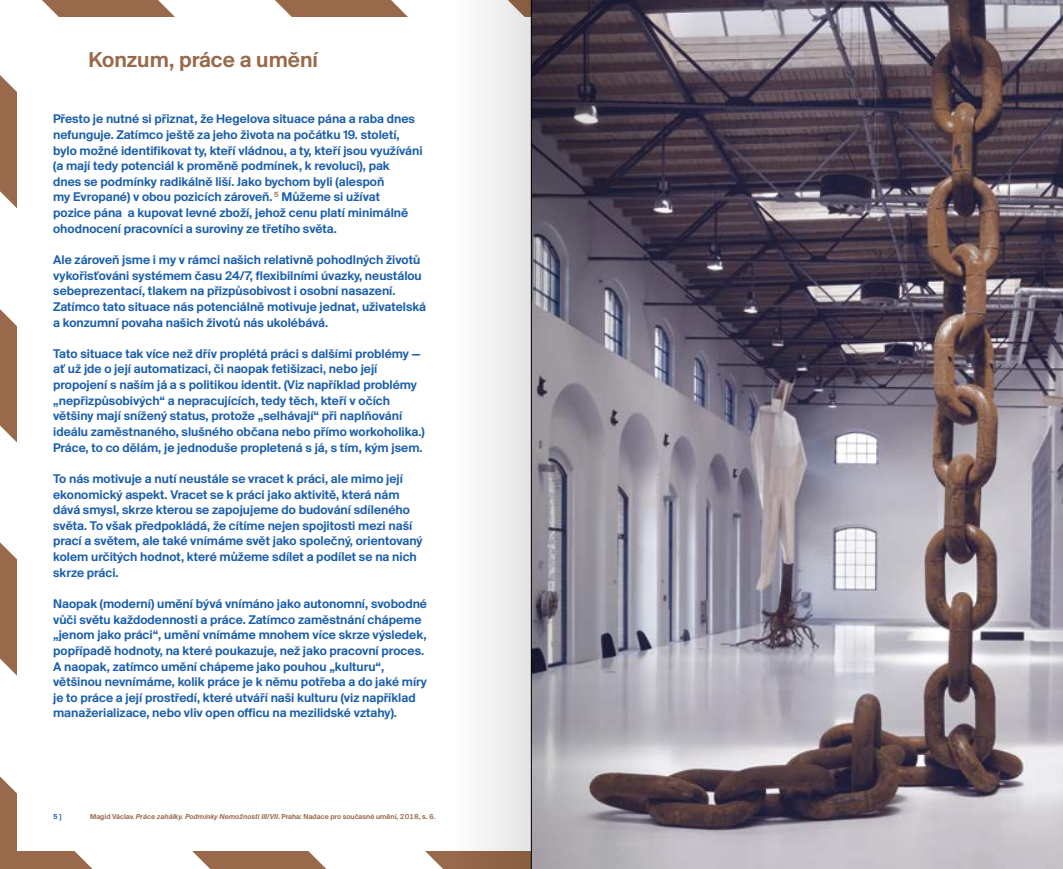
<style>
.page{position:relative;width:1063px;height:869px;background:#fff}
.page>*{position:absolute;margin:0;border:0;box-sizing:border-box;transform-origin:0 0}
.t1{font:22.5px "Suisse BP Intl Antique";color:#98694b}
.t2{font:13.12px/15.6px "Suisse BP Intl Antique";color:#1a5eab}
.t3{font:7.5px "Suisse BP Intl Antique";color:#98694b}
.t4{font:7.5px "Suisse BP Intl Antique";color:#1a5eab}
.s1{font-style:italic}
</style>
<div class="page">
<svg style="left:0;top:542px;width:326px;height:326px"></svg>
<svg style="left:0;top:776px;width:92px;height:92px;background:#a77f66"></svg>
<div style="left:18px;top:18px;width:1027px;height:832px;background:#fff"></div>
<img style="left:670px;top:0;width:393px;height:868px">
<svg style="left:532px;top:0;width:138px;height:868px;background:#7d7883"></svg>
<div style="left:452px;top:0;width:79px;height:868px;background:linear-gradient(to right,#fefdfd,#e1e0df)"></div>
<hr style="left:531px;top:0;width:1px;height:868px;background:#000">
<h1 class="t1" style="left:89px;top:46px;width:231px">Konzum, práce a umění</h1>
<p class="t2" style="left:53px;top:111px;width:371px">Přesto je nutné si přiznat, že Hegelova situace pána a raba dnes nefunguje. Zatímco ještě za jeho života na počátku 19. století, bylo možné identifikovat ty, kteří vládnou, a ty, kteří jsou využíváni (a mají tedy potenciál k proměně podmínek, k revoluci), pak<br>dnes se podmínky radikálně liší. Jako bychom byli (alespoň<br>my Evropané) v obou pozicích zároveň. <sup>5</sup> Můžeme si užívat<br>pozice pána a kupovat levné zboží, jehož cenu platí minimálně ohodnocení pracovníci a suroviny ze třetího světa.</p>
<p class="t2" style="left:53px;top:251px;width:374px">Ale zároveň jsme i my v rámci našich relativně pohodlných životů vykořisťováni systémem času 24/7, flexibilními úvazky, neustálou sebeprezentací, tlakem na přizpůsobivost i osobní nasazení.<br>Zatímco tato situace nás potenciálně motivuje jednat, uživatelská a konzumní povaha našich životů nás ukolébává.</p>
<p class="t2" style="left:53px;top:345px;width:373px">Tato situace tak více než dřív proplétá práci s dalšími problémy — ať už jde o její automatizaci, či naopak fetišizaci, nebo její propojení s naším já a s politikou identit. (Viz například problémy „nepřizpůsobivých“ a nepracujících, tedy těch, kteří v očích většiny mají snížený status, protože „selhávají“ při naplňování ideálu zaměstnaného, slušného občana nebo přímo workoholika.)<br>Práce, to co dělám, je jednoduše propletená s já, s tím, kým jsem.</p>
<p class="t2" style="left:53px;top:470px;width:371px">To nás motivuje a nutí neustále se vracet k práci, ale mimo její ekonomický aspekt. Vracet se k práci jako aktivitě, která nám dává smysl, skrze kterou se zapojujeme do budování sdíleného světa. To však předpokládá, že cítíme nejen spojitosti mezi naší prací a světem, ale také vnímáme svět jako společný, orientovaný kolem určitých hodnot, které můžeme sdílet a podílet se na nich skrze práci.</p>
<p class="t2" style="left:53px;top:595px;width:375px">Naopak (moderní) umění bývá vnímáno jako autonomní, svobodné vůči světu každodennosti a práce. Zatímco zaměstnání chápeme „jenom jako práci“, umění vnímáme mnohem více skrze výsledek, popřípadě hodnoty, na které poukazuje, než jako pracovní proces.<br>A naopak, zatímco umění chápeme jako pouhou „kulturu“, většinou nevnímáme, kolik práce je k němu potřeba a do jaké míry je to práce a její prostředí, které utváří naši kulturu (viz například manažerializace, nebo vliv open officu na mezilidské vztahy).</p>
<p class="t4" style="left:53px;top:811px;width:10px">5 ]</p>
<p class="t3" style="left:90px;top:812px;width:347px">Magid Václav. <span class="s1">Práce zahálky. Podmínky Nemožnosti III/VII</span>. Praha: Nadace pro současné umění, 2018, s. 6.</p>
</div>
